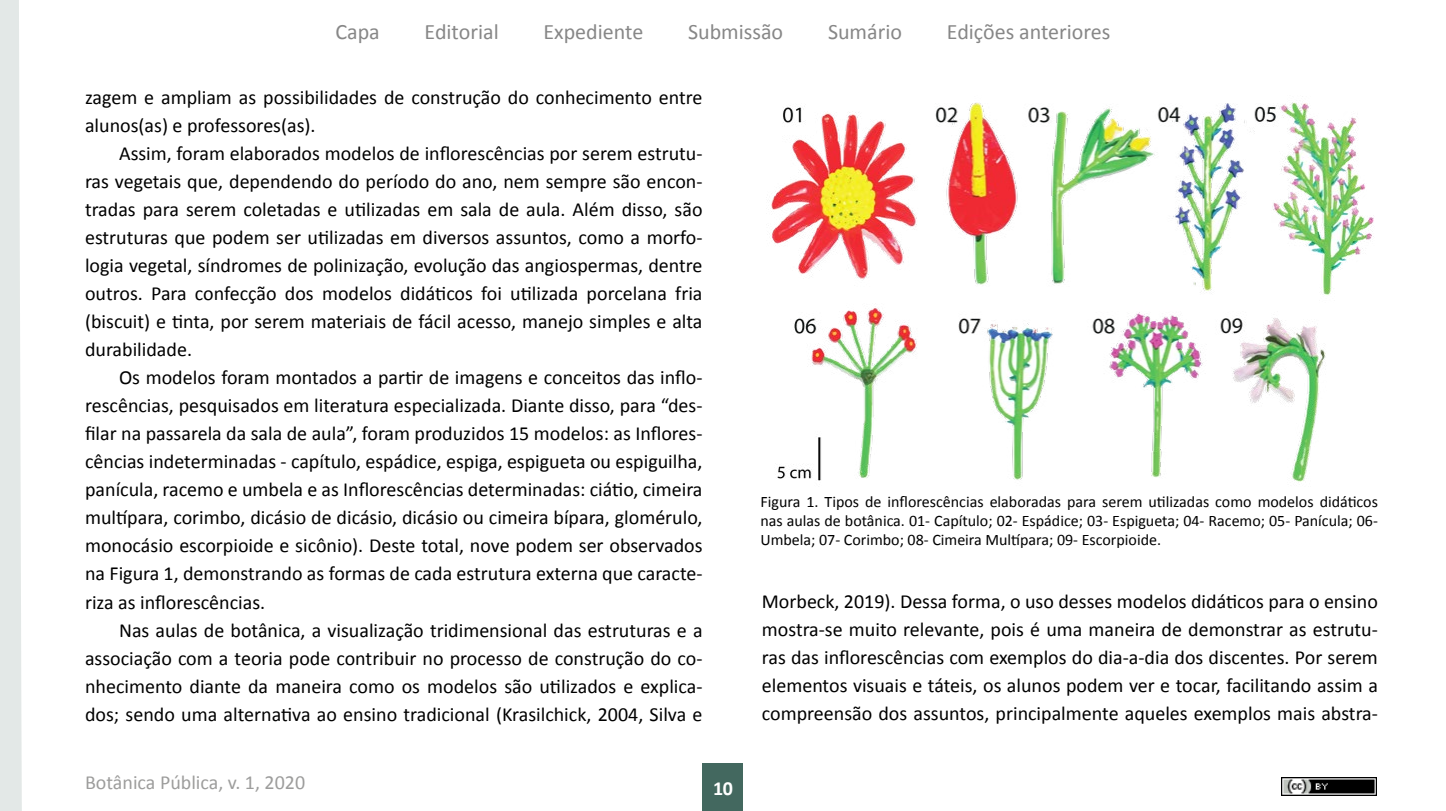
<style>
.page{position:relative;width:1446px;height:811px;background:#fff}
.page>*{position:absolute;margin:0;border:0;box-sizing:border-box;transform-origin:0 0}
.t1{font:22px "Calibri";color:#878787}
.t2{font:20px/28px "Calibri";color:#000;text-align:justify}
.t3{font:20px "Calibri";color:#9d9d9c}
.t4{font:700 20px "Calibri";color:#fff}
.t5{font:16px/19.2px "Calibri";color:#000;text-align:justify}
</style>
<div class="page">
<div style="left:702px;top:764px;width:41px;height:47px;background:#43685f"></div>
<div style="left:0;top:0;width:22px;height:811px;background:#e3e8e7"></div>
<img style="left:1281px;top:777px;width:95px;height:18px">
<img style="left:771px;top:102px;width:603px;height:380px">
<p class="t1" style="left:335px;top:18px;width:46px">Capa</p>
<p class="t1" style="left:425px;top:18px;width:76px">Editorial</p>
<p class="t1" style="left:543px;top:18px;width:101px">Expediente</p>
<p class="t1" style="left:688px;top:18px;width:97px">Submissão</p>
<p class="t1" style="left:828px;top:18px;width:76px">Sumário</p>
<p class="t1" style="left:947px;top:18px;width:165px">Edições anteriores</p>
<p class="t2" style="left:85px;top:83px;width:619px">zagem e ampliam as possibilidades de construção do conhecimento entre alunos(as) e professores(as).</p>
<p class="t2" style="left:85px;top:139px;width:619px;text-indent:34px">Assim, foram elaborados modelos de inflorescências por serem estrutu&shy;ras vegetais que, dependendo do período do ano, nem sempre são encon&shy;tradas para serem coletadas e utilizadas em sala de aula. Além disso, são estruturas que podem ser utilizadas em diversos assuntos, como a morfo&shy;logia vegetal, síndromes de polinização, evolução das angiospermas, dentre outros. Para confecção dos modelos didáticos foi utilizada porcelana fria (biscuit) e tinta, por serem materiais de fácil acesso, manejo simples e alta durabilidade.</p>
<p class="t2" style="left:85px;top:363px;width:619px;text-indent:34px">Os modelos foram montados a partir de imagens e conceitos das inflo&shy;rescências, pesquisados em literatura especializada. Diante disso, para “des&shy;filar na passarela da sala de aula”, foram produzidos 15 modelos: as Inflores&shy;cências indeterminadas - capítulo, espádice, espiga, espigueta ou espiguilha, panícula, racemo e umbela e as Inflorescências determinadas: ciátio, cimeira multípara, corimbo, dicásio de dicásio, dicásio ou cimeira bípara, glomérulo, monocásio escorpioide e sicônio). Deste total, nove podem ser observados na Figura 1, demonstrando as formas de cada estrutura externa que caracte&shy;riza as inflorescências.</p>
<p class="t2" style="left:85px;top:615px;width:619px;text-indent:34px">Nas aulas de botânica, a visualização tridimensional das estruturas e a associação com a teoria pode contribuir no processo de construção do co&shy;nhecimento diante da maneira como os modelos são utilizados e explica&shy;dos; sendo uma alternativa ao ensino tradicional (Krasilchick, 2004, Silva e</p>
<p class="t3" style="left:85px;top:770px;width:222px">Botânica Pública, v. 1, 2020</p>
<p class="t4" style="left:713px;top:776px;width:21px">10</p>
<p class="t5" style="left:760px;top:491px;width:619px">Figura 1. Tipos de inflorescências elaboradas para serem utilizadas como modelos didáticos nas aulas de botânica. 01- Capítulo; 02- Espádice; 03- Espigueta; 04- Racemo; 05- Panícula; 06- Umbela; 07- Corimbo; 08- Cimeira Multípara; 09- Escorpioide.</p>
<p class="t2" style="left:762px;top:586px;width:617px">Morbeck, 2019). Dessa forma, o uso desses modelos didáticos para o ensino mostra-se muito relevante, pois é uma maneira de demonstrar as estrutu&shy;ras das inflorescências com exemplos do dia-a-dia dos discentes. Por serem elementos visuais e táteis, os alunos podem ver e tocar, facilitando assim a compreensão dos assuntos, principalmente aqueles exemplos mais abstra-</p>
</div>
